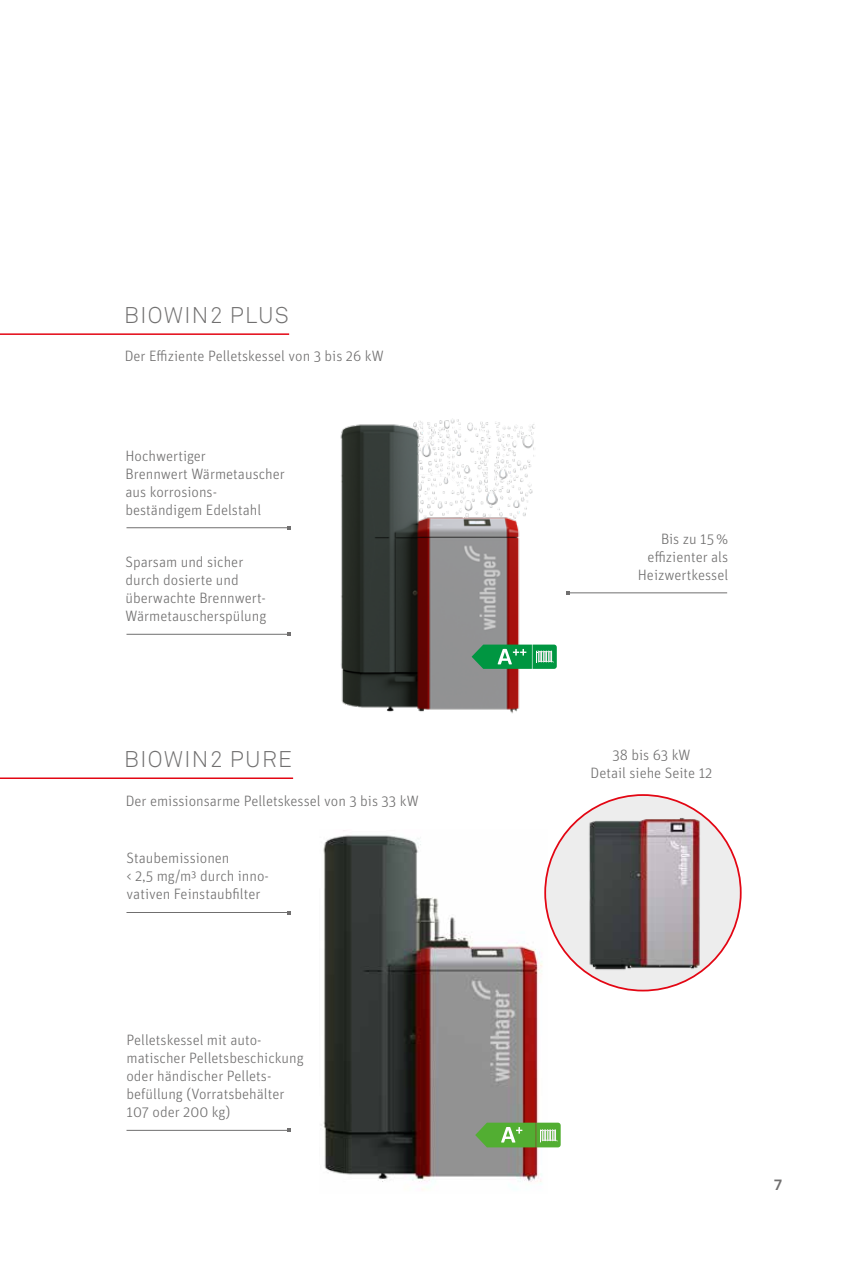
<style>
.page{position:relative;width:859px;height:1263px;background:#fff}
.page>*{position:absolute;margin:0;border:0;box-sizing:border-box;transform-origin:0 0}
.t1{font:300 22.5px "Akkurat Pro";letter-spacing:.06em;color:#706f6f}
.t2{font:300 15px/18px "Unit OT";color:#706f6f}
.t3{font:700 15px "Akkurat Pro";color:#706f6f}
</style>
<div class="page">
<img style="left:321px;top:830px;width:226px;height:360px">
<img style="left:340px;top:418px;width:202px;height:296px">
<hr style="left:0;top:333px;width:289px;height:2px;background:#e30613">
<hr style="left:0;top:777px;width:293px;height:2px;background:#e30613">
<svg style="left:472px;top:645px;width:85px;height:24px;background:#2ea361"></svg>
<svg style="left:475px;top:1123px;width:86px;height:24px;background:#6cb452"></svg>
<img style="left:545px;top:795px;width:196px;height:195px;border-radius:98px">
<hr style="left:126px;top:634px;width:163px;height:1px;background:#706f6f">
<hr style="left:126px;top:527px;width:163px;height:1px;background:#706f6f">
<hr style="left:126px;top:912px;width:163px;height:1px;background:#706f6f">
<hr style="left:126px;top:1130px;width:163px;height:1px;background:#706f6f">
<hr style="left:568px;top:592px;width:159px;height:1px;background:#706f6f">
<h1 class="t1" style="left:124px;top:302px;width:166px">BIOWIN2 PLUS</h1>
<p class="t2" style="left:125px;top:346px;width:261px">Der Effiziente Pelletskessel von 3 bis 26 kW</p>
<p class="t2" style="left:125px;top:446px;width:161px">Hochwertiger<br>Brennwert Wärmetauscher aus korrosions&shy;beständigem Edelstahl</p>
<p class="t2" style="left:125px;top:553px;width:142px">Sparsam und sicher durch dosierte und überwachte Brennwert-<br>Wärmetauscherspülung</p>
<p class="t2" style="left:638px;top:530px;width:92px;text-align:right">Bis zu 15% effizienter als<br>Heizwertkessel</p>
<h1 class="t1" style="left:124px;top:746px;width:169px">BIOWIN2 PURE</h1>
<p class="t2" style="left:590px;top:746px;width:123px;text-align:center">38 bis 63 kW<br>Detail siehe Seite 12</p>
<p class="t2" style="left:126px;top:792px;width:294px">Der emissionsarme Pelletskessel von 3 bis 33 kW</p>
<p class="t2" style="left:126px;top:849px;width:144px">Staubemissionen<br>&lt; 2,5 mg/m³ durch inno&shy;vativen Feinstaubfilter</p>
<p class="t2" style="left:126px;top:1031px;width:179px">Pelletskessel mit auto&shy;matischer Pelletsbeschickung oder händischer Pellets&shy;befüllung (Vorratsbehälter<br>107 oder 200 kg)</p>
<p class="t3" style="left:774px;top:1175px;width:10px">7</p>
</div>
